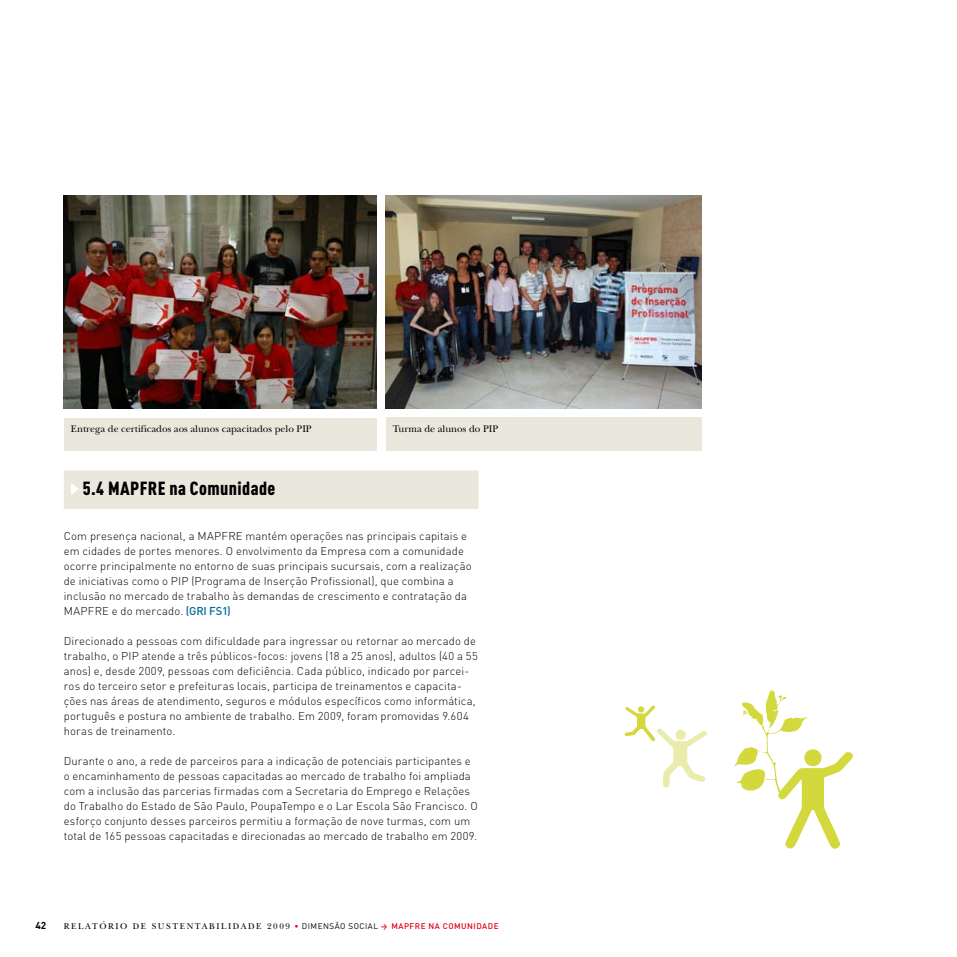
<style>
.page{position:relative;width:957px;height:957px;background:#fff}
.page>*{position:absolute;margin:0;border:0;box-sizing:border-box;transform-origin:0 0}
.t1{font:900 condensed 18.75px "DINOT";letter-spacing:.02em;color:#000}
.t2{font:300 11.25px/15px "DIN";letter-spacing:.01em;color:#000}
.t3{font:10px "New Baskerville";color:#000}
.t4{font:700 10px "DIN";color:#000}
.t5{font:8.75px "New Baskerville";letter-spacing:.18em;color:#000}
.t6{font:500 8.12px "DIN";letter-spacing:.06em;color:#e2001a}
.s1{font-weight:500;color:#006b9a}
.s2{font-family:"DIN";font-weight:500;font-size:8.12px;color:#e2001a}
.s3{font-family:"DIN";font-size:8.12px}
.s4{font-weight:400;color:#000}
.s5{font-weight:700;font-size:7.38px}
</style>
<div class="page">
<div style="left:64px;top:470px;width:414px;height:39px;background:#eae8dd"></div>
<svg style="left:71px;top:483px;width:8px;height:12px"></svg>
<img style="left:386px;top:195px;width:315px;height:213px">
<img style="left:64px;top:195px;width:313px;height:213px">
<div style="left:64px;top:418px;width:313px;height:33px;background:#eae8dd"></div>
<div style="left:386px;top:418px;width:316px;height:33px;background:#eae8dd"></div>
<svg style="left:734px;top:690px;width:119px;height:159px"></svg>
<svg style="left:624px;top:705px;width:83px;height:83px"></svg>
<p class="t3" style="left:71px;top:423px;width:242px">Entrega de certificados aos alunos capacitados pelo PIP</p>
<p class="t3" style="left:393px;top:423px;width:107px">Turma de alunos do PIP</p>
<h1 class="t1" style="left:83px;top:477px;width:194px">5.4 MAPFRE na Comunidade</h1>
<p class="t2" style="left:64px;top:528px;width:409px">Com presença nacional, a MAPFRE mantém operações nas principais capitais e em cidades de portes menores. O envolvimento da Empresa com a comunidade ocorre principalmente no entorno de suas principais sucursais, com a realização de iniciativas como o PIP (Programa de Inserção Profissional), que combina a inclusão no mercado de trabalho às demandas de crescimento e contratação da MAPFRE e do mercado. <span class="s1">(GRI FS1)</span></p>
<p class="t2" style="left:64px;top:633px;width:415px">Direcionado a pessoas com dificuldade para ingressar ou retornar ao mercado de trabalho, o PIP atende a três públicos-focos: jovens (18 a 25 anos), adultos (40 a 55 anos) e, desde 2009, pessoas com deficiência. Cada público, indicado por parcei&shy;ros do terceiro setor e prefeituras locais, participa de treinamentos e capacita&shy;ções nas áreas de atendimento, seguros e módulos específicos como informática, português e postura no ambiente de trabalho. Em 2009, foram promovidas 9.604 horas de treinamento.</p>
<p class="t2" style="left:64px;top:753px;width:415px">Durante o ano, a rede de parceiros para a indicação de potenciais participantes e o encaminhamento de pessoas capacitadas ao mercado de trabalho foi ampliada com a inclusão das parcerias firmadas com a Secretaria do Emprego e Relações do Trabalho do Estado de São Paulo, PoupaTempo e o Lar Escola São Francisco. O esforço conjunto desses parceiros permitiu a formação de nove turmas, com um total de 165 pessoas capacitadas e direcionadas ao mercado de trabalho em 2009.</p>
<p class="t4" style="left:35px;top:919px;width:12px">42</p>
<p class="t5" style="left:64px;top:921px;width:254px">RELATÓRIO DE SUSTENTABILIDADE 2009 <span class="s2">•</span> <span class="s3">DIMEN</span></p>
<p class="t6" style="left:329px;top:921px;width:171px"><span class="s4">SÃO SOC IAL</span> <span class="s5">&gt;</span> MAPFRE NA COM UNIDADE</p>
</div>
